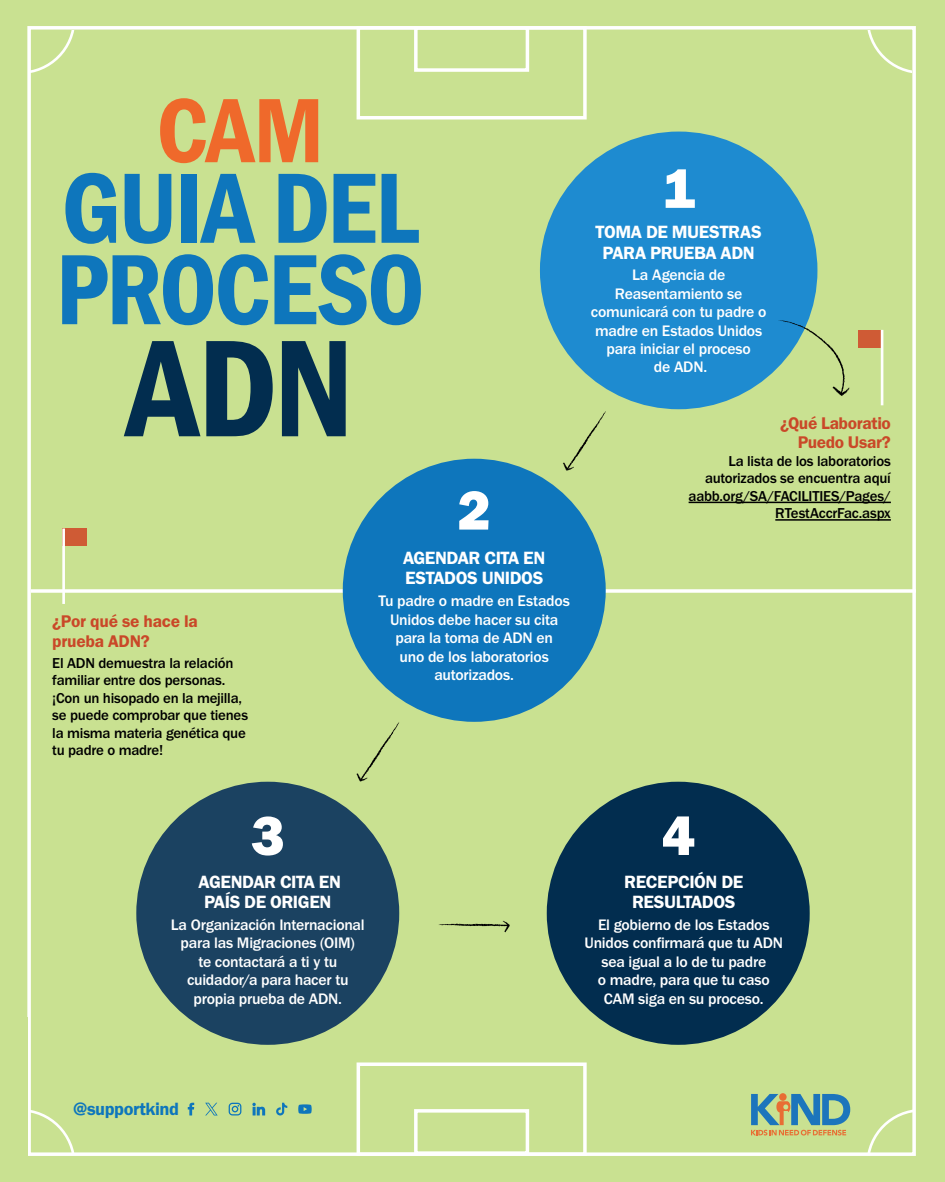
<style>
.page{position:relative;width:945px;height:1182px;background:#fff}
.page>*{position:absolute;margin:0;border:0;box-sizing:border-box;transform-origin:0 0}
.t1{font:142.62px "Franklin Gothic URW Con Dem";color:#022d4f}
.t2{font:103.25px/81.4px "Franklin Gothic URW Con Dem";letter-spacing:-.025em;color:#0e76bc}
.t3{font:94.5px "Franklin Gothic URW Con Dem";color:#ef692b}
.t4{font:56.88px "Franklin Gothic URW Hea";color:#fff}
.t5{font:18.38px/20.1px "Franklin Gothic URW Dem";letter-spacing:-.02em;color:#fff}
.t6{font:18.38px "Franklin Gothic URW Dem";letter-spacing:-.025em;color:#0e76bc}
.t7{font:17.5px/19.2px "Franklin Gothic URW Dem";letter-spacing:-.015em;color:#ca4828;text-align:right}
.t8{font:500 15.75px/18.4px "Franklin Gothic URW";letter-spacing:-.015em;color:#fff;text-align:center}
.t9{font:500 14.88px/17.5px "Franklin Gothic URW";letter-spacing:-.015em;color:#000;text-align:right}
</style>
<div class="page">
<div style="left:0;top:0;width:945px;height:1181px;background:#c9e191"></div>
<hr style="left:31px;top:589px;width:885px;height:3px;background:#fff">
<div style="left:343px;top:458px;width:263px;height:263px;background:#0e76bc;border-radius:50%"></div>
<hr style="left:689px;top:501px;width:202px;height:2px;background:#000">
<hr style="left:775px;top:519px;width:116px;height:1px;background:#000">
<svg style="left:356px;top:722px;width:43px;height:59px"></svg>
<svg style="left:439px;top:920px;width:71px;height:12px"></svg>
<svg style="left:563px;top:411px;width:43px;height:60px"></svg>
<div style="left:357px;top:26px;width:230px;height:93px;border:4px solid #fff"></div>
<svg style="left:751px;top:1093px;width:99px;height:42px"></svg>
<div style="left:357px;top:1062px;width:230px;height:93px;border:4px solid #fff"></div>
<div style="left:859px;top:330px;width:24px;height:17px;background:#cf5b35"></div>
<div style="left:63px;top:528px;width:24px;height:18px;background:#cf5b35"></div>
<hr style="left:881px;top:330px;width:2px;height:75px;background:#fff">
<hr style="left:62px;top:528px;width:3px;height:76px;background:#fff">
<div style="left:414px;top:26px;width:115px;height:46px;border:4px solid #fff"></div>
<div style="left:414px;top:1108px;width:115px;height:46px;border:4px solid #fff"></div>
<svg style="left:867px;top:31px;width:44px;height:42px"></svg>
<svg style="left:32px;top:31px;width:42px;height:42px"></svg>
<svg style="left:32px;top:1110px;width:42px;height:40px"></svg>
<svg style="left:868px;top:1110px;width:43px;height:40px"></svg>
<div style="left:27px;top:26px;width:889px;height:1129px;border:4px solid #fff"></div>
<svg style="left:252px;top:1102px;width:13px;height:13px"></svg>
<svg style="left:188px;top:1102px;width:6px;height:13px"></svg>
<svg style="left:229px;top:1102px;width:12px;height:13px"></svg>
<svg style="left:276px;top:1102px;width:11px;height:13px"></svg>
<svg style="left:205px;top:1102px;width:13px;height:13px"></svg>
<svg style="left:298px;top:1104px;width:14px;height:9px"></svg>
<div style="left:540px;top:131px;width:277px;height:278px;background:#1e8bd0;border-radius:50%"></div>
<div style="left:136px;top:781px;width:263px;height:263px;background:#1b4261;border-radius:50%"></div>
<div style="left:547px;top:781px;width:263px;height:263px;background:#022d4f;border-radius:50%"></div>
<svg style="left:778px;top:320px;width:72px;height:76px"></svg>
<h3 class="t3" style="left:156px;top:67px;width:169px">CAM</h3>
<h2 class="t2" style="left:56px;top:163px;width:371px">GUIA DEL<br>PROCESO</h2>
<h1 class="t1" style="left:127px;top:293px;width:229px">ADN</h1>
<h3 class="t4" style="left:458px;top:473px;width:35px">2</h3>
<p class="t7" style="left:52px;top:610px;width:147px;line-height:19.9px;text-align:left">¿Por qué se hace la prueba ADN?</p>
<p class="t9" style="left:52px;top:653px;width:197px;text-align:left">El ADN demuestra la relación familiar entre dos personas. ¡Con un hisopado en la mejilla, se puede comprobar que tienes la misma materia genética que tu padre o madre!</p>
<p class="t5" style="left:403px;top:547px;width:144px">AGENDAR CITA EN<br>ESTADOS UNIDOS</p>
<p class="t8" style="left:379px;top:591px;width:193px">Tu padre o madre en Estados<br>Unidos debe hacer su cita para la toma de ADN en<br>uno de los laboratorios autorizados.</p>
<h3 class="t4" style="left:662px;top:152px;width:35px">1</h3>
<p class="t5" style="left:596px;top:222px;width:168px;text-align:center">TOMA DE MUESTRAS<br>PARA PRUEBA ADN</p>
<p class="t8" style="left:591px;top:266px;width:177px">La Agencia de<br>Reasentamiento se comunicará con tu padre o madre en Estados Unidos para iniciar el proceso<br>de ADN.</p>
<p class="t7" style="left:780px;top:413px;width:112px">¿Qué Laboratio<br>Puedo Usar?</p>
<p class="t9" style="left:689px;top:452px;width:204px">La lista de los laboratorios autorizados se encuentra aquí aabb.org/SA/FACILITIES/Pages/<br>RTestAccrFac.aspx</p>
<h3 class="t4" style="left:251px;top:799px;width:35px">3</h3>
<p class="t5" style="left:199px;top:871px;width:144px">AGENDAR CITA EN<br>PAÍS DE ORIGEN</p>
<p class="t8" style="left:171px;top:915px;width:195px">La Organización Internacional para las Migraciones (OIM)<br>te contactará a ti y tu cuidador/a para hacer tu propia prueba de ADN.</p>
<h3 class="t4" style="left:662px;top:799px;width:35px">4</h3>
<p class="t5" style="left:624px;top:871px;width:121px;text-align:center">RECEPCIÓN DE<br>RESULTADOS</p>
<p class="t8" style="left:585px;top:915px;width:200px">El gobierno de los Estados<br>Unidos confirmará que tu ADN sea igual a lo de tu padre<br>o madre, para que tu caso<br>CAM siga en su proceso.</p>
<p class="t6" style="left:73px;top:1097px;width:108px">@supportkind</p>
</div>
